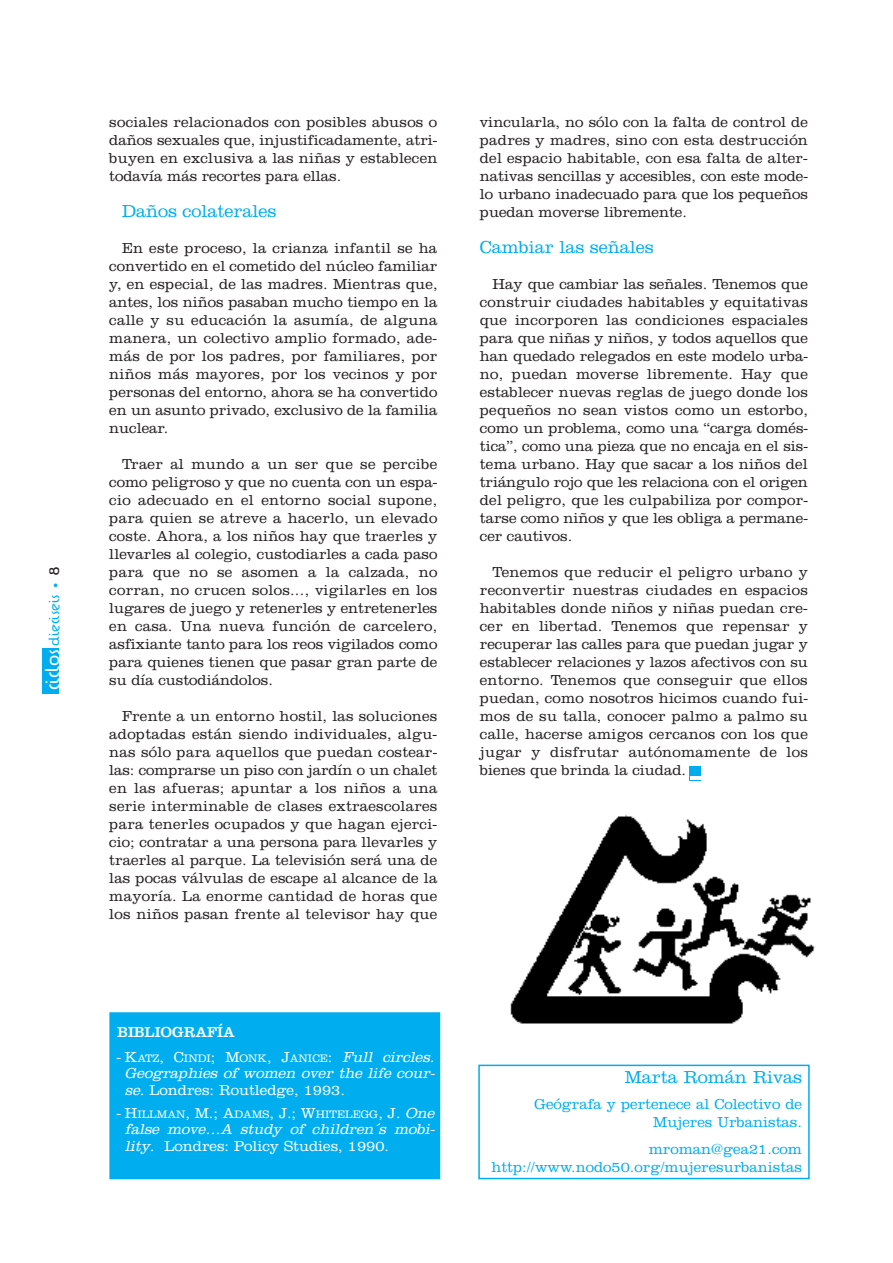
<style>
.page{position:relative;width:893px;height:1263px;background:#fff}
.page>*{position:absolute;margin:0;border:0;box-sizing:border-box;transform-origin:0 0}
.t1{font:300 18px "Clarendon";color:#00aeef}
.t2{font:300 15px/18px "Clarendon";color:#231f20;text-align:justify}
.t3{font:italic 300 15px/16.5px "Clarendon";color:#fff}
.t4{font:300 15px/18px "Clarendon";color:#00aeef;text-align:right}
.t5{font:15px "Clarendon";color:#fff}
.t6{font:300 14.25px "Escher Alterada";color:#00aeef}
.t7{font:300 11.25px "Clarendon";color:#fff}
.s1{font-size:19.05px;color:#fff}
.s2{font-size:15px;color:#231f20}
.s3{font-size:15px}
.s4{font-style:italic;font-size:15px}
.s5{font-style:normal}
</style>
<div class="page">
<div style="left:110px;top:1013px;width:329px;height:165px;background:#00aeef"></div>
<div style="left:109px;top:1012px;width:331px;height:167px;border:2px solid #00aeef"></div>
<div style="left:478px;top:1064px;width:332px;height:115px;border:2px solid #00aeef"></div>
<div style="left:43px;top:649px;width:16px;height:45px;background:#00aeef"></div>
<img style="left:510px;top:814px;width:305px;height:210px">
<div style="left:690px;top:766px;width:11px;height:15px;background:#00aeef"></div>
<svg style="left:690px;top:777px;width:11px;height:3px"></svg>
<p class="t6" style="left:46px;top:690px;width:126px;rotate:-90deg"><span class="s1">ciclos</span> dieciseis • <span class="s2">8</span></p>
<p class="t2" style="left:109px;top:115px;width:330px">sociales relacionados con posibles abusos o daños sexuales que, injustificadamente, atri&shy;buyen en exclusiva a las niñas y establecen todavía más recortes para ellas.</p>
<p class="t1" style="left:122px;top:205px;width:156px">Daños colaterales</p>
<p class="t2" style="left:109px;top:241px;width:330px;text-indent:13px">En este proceso, la crianza infantil se ha convertido en el cometido del núcleo familiar y, en especial, de las madres. Mientras que, antes, los niños pasaban mucho tiempo en la calle y su educación la asumía, de alguna manera, un colectivo amplio formado, ade&shy;más de por los padres, por familiares, por niños más mayores, por los vecinos y por personas del entorno, ahora se ha convertido en un asunto privado, exclusivo de la familia nuclear.</p>
<p class="t2" style="left:109px;top:457px;width:330px;text-indent:13px">Traer al mundo a un ser que se percibe como peligroso y que no cuenta con un espa&shy;cio adecuado en el entorno social supone, para quien se atreve a hacerlo, un elevado coste. Ahora, a los niños hay que traerles y llevarles al colegio, custodiarles a cada paso para que no se asomen a la calzada, no corran, no crucen solos..., vigilarles en los lugares de juego y retenerles y entretenerles en casa. Una nueva función de carcelero, asfixiante tanto para los reos vigilados como para quienes tienen que pasar gran parte de su día custodiándolos.</p>
<p class="t2" style="left:109px;top:709px;width:330px;text-indent:13px">Frente a un entorno hostil, las soluciones adoptadas están siendo individuales, algu&shy;nas sólo para aquellos que puedan costear&shy;las: comprarse un piso con jardín o un chalet en las afueras; apuntar a los niños a una serie interminable de clases extraescolares para tenerles ocupados y que hagan ejerci&shy;cio; contratar a una persona para llevarles y traerles al parque. La televisión será una de las pocas válvulas de escape al alcance de la mayoría. La enorme cantidad de horas que los niños pasan frente al televisor hay que</p>
<p class="t5" style="left:117px;top:1027px;width:119px">BIBLIOGRAFÍA</p>
<p class="t7" style="left:116px;top:1054px;width:322px"><span class="s3">- K</span>ATZ<span class="s3">, C</span>INDI<span class="s3">; M</span>ONK<span class="s3">, J</span>ANICE<span class="s3">:</span> <span class="s4">Full circles.</span></p>
<p class="t3" style="left:125px;top:1066px;width:314px">Geograp hies of women over the life cour&shy;se. <span class="s5">Londres: Routledge, 1993.</span></p>
<p class="t7" style="left:116px;top:1110px;width:322px"><span class="s3">- H</span>ILLMAN<span class="s3">, M.; A</span>DAMS<span class="s3">, J.; W</span>HITELEGG<span class="s3">, J.</span> <span class="s4">One</span></p>
<p class="t3" style="left:125px;top:1122px;width:314px">false move…A study of children´s mobi&shy;lity. <span class="s5">Londres: Policy Studies, 1990.</span></p>
<p class="t2" style="left:480px;top:115px;width:330px">vincularla, no sólo con la falta de control de padres y madres, sino con esta destrucción del espacio habitable, con esa falta de alter&shy;nativas sencillas y accesibles, con este mode&shy;lo urbano inadecuado para que los pequeños puedan moverse libremente.</p>
<p class="t1" style="left:480px;top:241px;width:175px">Cambiar las señales</p>
<p class="t2" style="left:480px;top:277px;width:330px;text-indent:13px">Hay que cambiar las señales. Tenemos que construir ciudades habitables y equitativas que incorporen las condiciones espaciales para que niñas y niños, y todos aquellos que han quedado relegados en este modelo urba&shy;no, puedan moverse libremente. Hay que establecer nuevas reglas de juego donde los pequeños no sean vistos como un estorbo, como un problema, como una “carga domés&shy;tica”, como una pieza que no encaja en el sis&shy;tema urbano. Hay que sacar a los niños del triángulo rojo que les relaciona con el origen del peligro, que les culpabiliza por compor&shy;tarse como niños y que les obliga a permane&shy;cer cautivos.</p>
<p class="t2" style="left:480px;top:565px;width:330px;text-indent:13px">Tenemos que reducir el peligro urbano y reconvertir nuestras ciudades en espacios habitables donde niños y niñas puedan cre&shy;cer en libertad. Tenemos que repensar y recuperar las calles para que puedan jugar y establecer relaciones y lazos afectivos con su entorno. Tenemos que conseguir que ellos puedan, como nosotros hicimos cuando fui&shy;mos de su talla, conocer palmo a palmo su calle, hacerse amigos cercanos con los que jugar y disfrutar autónomamente de los bienes que brinda la ciudad.</p>
<p class="t1" style="left:625px;top:1071px;width:179px">Marta Román Rivas</p>
<p class="t4" style="left:534px;top:1097px;width:269px">Geógrafa y pertenece al Colectivo de<br>Mujeres Urbanistas.</p>
<p class="t4" style="left:491px;top:1141px;width:312px">mroman@gea21.com http://www.nodo50.org/mujeresurbanistas</p>
</div>
